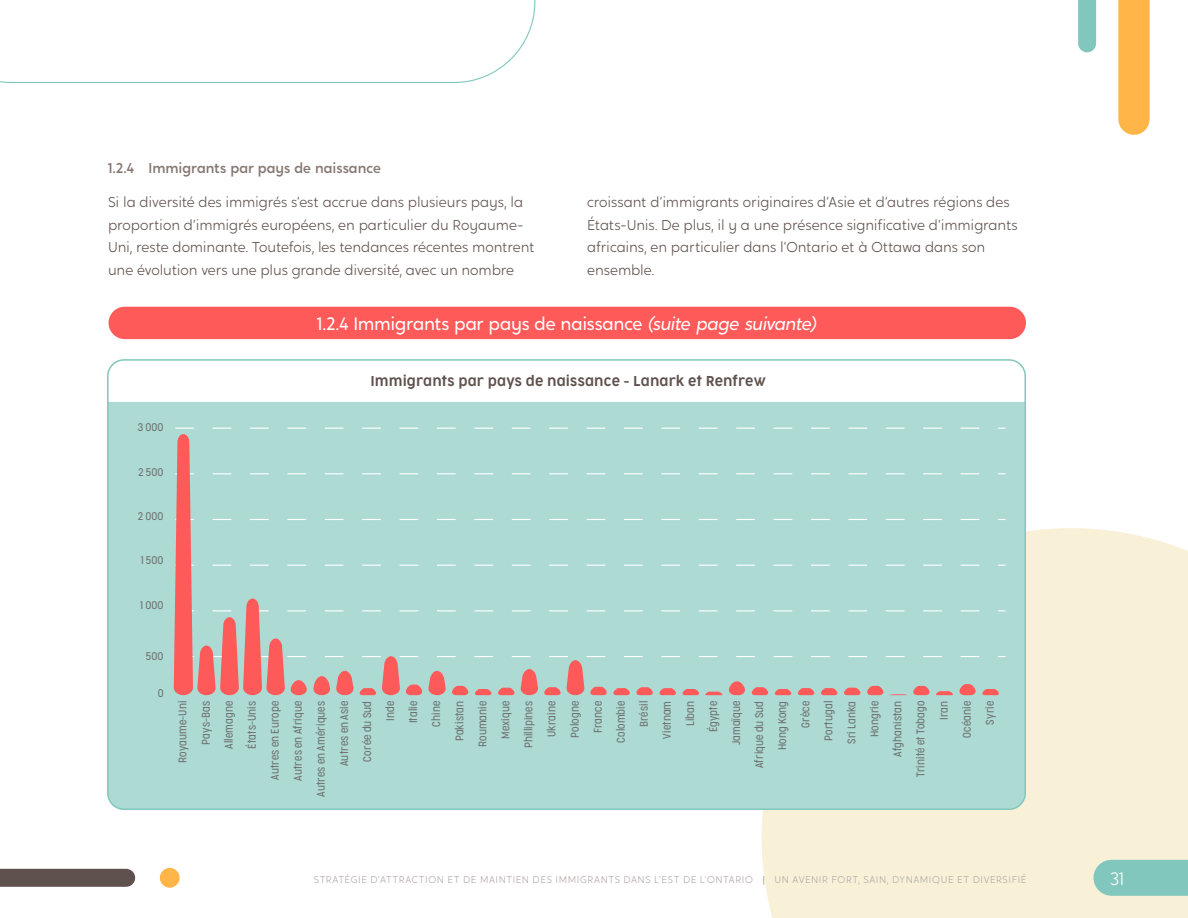
<style>
.page{position:relative;width:1188px;height:918px;background:#fff}
.page>*{position:absolute;margin:0;border:0;box-sizing:border-box;transform-origin:0 0}
.t1{font:18px "Crossten";letter-spacing:-.015em;color:#fff}
.t2{font:300 18px "Crossten";color:#fff}
.t3{font:300 14.25px/22.5px "Crossten";letter-spacing:-.01em;color:#5f514d}
.t4{font:500 14.25px "Crossten";color:#867873}
.t5{font:300 13.5px "Cocogoose Narrow";letter-spacing:.005em;color:#5f514d}
.t6{font:300 10.5px/23.1px "Cocogoose Condensed";letter-spacing:.015em;color:#6f7271}
.t7{font:300 9.75px "Crossten";letter-spacing:.06em;color:#afa8a6}
.s1{font-style:italic}
.s2{color:#ff5a5a}
</style>
<div class="page">
<div style="left:762px;top:528px;width:426px;height:390px;background:#f8f1d8"></div>
<svg style="left:0;top:0;width:535px;height:83px"></svg>
<div style="left:0;top:869px;width:126px;height:18px;background:#5f514d"></div>
<div style="left:160px;top:868px;width:20px;height:20px;background:#ffb548;border-radius:50%"></div>
<div style="left:1078px;top:0;width:18px;height:43px;background:#81c7bd"></div>
<div style="left:1118px;top:0;width:32px;height:119px;background:#ffb548"></div>
<div style="left:109px;top:307px;width:917px;height:32px;background:#ff5a5a;border-radius:16px"></div>
<svg style="left:107px;top:359px;width:919px;height:451px"></svg>
<div style="left:1111px;top:860px;width:77px;height:36px;background:#81c7bd"></div>
<p class="t4" style="left:108px;top:159px;width:274px">1.2.4 Immigrants par pays de naissance</p>
<p class="t3" style="left:108px;top:191px;width:428px">Si la diversité des immigrés s’est accrue dans plusieurs pays, la proportion d’immigrés européens, en particulier du Royaume-Uni, reste dominante. Toutefois, les tendances récentes montrent une évolution vers une plus grande diversité, avec un nombre</p>
<p class="t3" style="left:587px;top:191px;width:432px">croissant d’immigrants originaires d’Asie et d’autres régions des États-Unis. De plus, il y a une présence significative d’immigrants africains, en particulier dans l’Ontario et à Ottawa dans son ensemble.</p>
<p class="t1" style="left:317px;top:312px;width:501px">1.2.4 Immigrants par pays de naissance <span class="s1">(suite page suivante)</span></p>
<p class="t6" style="left:138px;top:416px;width:27px">3 000</p>
<p class="t6" style="left:138px;top:460px;width:27px">2 500</p>
<p class="t6" style="left:138px;top:504px;width:27px">2 000</p>
<p class="t6" style="left:141px;top:549px;width:24px">1 500</p>
<p class="t6" style="left:141px;top:593px;width:24px">1 000</p>
<p class="t5" style="left:371px;top:372px;width:397px">Immigrants par pays de naissance - Lanark et Renfrew</p>
<p class="t6" style="left:146px;top:644px;width:19px">500</p>
<p class="t6" style="left:158px;top:682px;width:7px">0</p>
<p class="t6" style="left:171px;top:763px;width:64px;rotate:-90deg">Royaume-Uni</p>
<p class="t6" style="left:194px;top:745px;width:45px;rotate:-90deg">Pays-Bas</p>
<p class="t6" style="left:217px;top:749px;width:50px;rotate:-90deg">Allemagne<br>États-Unis</p>
<p class="t6" style="left:263px;top:781px;width:81px;rotate:-90deg">Autres en Europe<br>Autres en Afrique</p>
<p class="t6" style="left:309px;top:797px;width:98px;rotate:-90deg">Autres en Amériques</p>
<p class="t6" style="left:333px;top:766px;width:67px;rotate:-90deg">Autres en Asie</p>
<p class="t6" style="left:356px;top:762px;width:62px;rotate:-90deg">Corée du Sud</p>
<p class="t6" style="left:379px;top:723px;width:24px;rotate:-90deg">Inde<br>Italie</p>
<p class="t6" style="left:425px;top:727px;width:27px;rotate:-90deg">Chine</p>
<p class="t6" style="left:448px;top:741px;width:42px;rotate:-90deg">Pakistan</p>
<p class="t6" style="left:471px;top:747px;width:48px;rotate:-90deg">Roumanie</p>
<p class="t6" style="left:494px;top:739px;width:40px;rotate:-90deg">Mexique</p>
<p class="t6" style="left:517px;top:748px;width:49px;rotate:-90deg">Phillipines</p>
<p class="t6" style="left:540px;top:738px;width:38px;rotate:-90deg">Ukraine<br>Pologne</p>
<p class="t6" style="left:586px;top:733px;width:34px;rotate:-90deg">France</p>
<p class="t6" style="left:609px;top:743px;width:44px;rotate:-90deg">Colombie</p>
<p class="t6" style="left:632px;top:727px;width:28px;rotate:-90deg">Brésil</p>
<p class="t6" style="left:655px;top:739px;width:39px;rotate:-90deg">Vietnam</p>
<p class="t6" style="left:678px;top:726px;width:27px;rotate:-90deg">Liban</p>
<p class="t6" style="left:702px;top:732px;width:33px;rotate:-90deg">Égypte</p>
<p class="t6" style="left:725px;top:745px;width:46px;rotate:-90deg">Jamaïque</p>
<p class="t6" style="left:748px;top:768px;width:69px;rotate:-90deg">Afrique du Sud</p>
<p class="t6" style="left:771px;top:750px;width:51px;rotate:-90deg">Hong Kong</p>
<p class="t6" style="left:794px;top:728px;width:28px;rotate:-90deg">Grèce</p>
<p class="t6" style="left:817px;top:744px;width:44px;rotate:-90deg">Portugal<br>Sri Lanka</p>
<p class="t6" style="left:863px;top:737px;width:38px;rotate:-90deg">Hongrie</p>
<p class="t6" style="left:886px;top:757px;width:58px;rotate:-90deg">Afghanistan</p>
<p class="t6" style="left:909px;top:777px;width:78px;rotate:-90deg">Trinité et Tobago</p>
<p class="t6" style="left:932px;top:720px;width:21px;rotate:-90deg">Iran</p>
<p class="t6" style="left:955px;top:738px;width:38px;rotate:-90deg">Océanie</p>
<p class="t6" style="left:978px;top:725px;width:25px;rotate:-90deg">Syrie</p>
<p class="t7" style="left:314px;top:874px;width:714px">STRATÉGIE D’ATTRACTION ET DE MAINTIEN DES IMMIGRANTS DANS L’EST DE L’ONTARIO <span class="s2">|</span> UN AVENIR FORT, SAIN, DYNAMIQUE ET DIVERSIFIÉ</p>
<p class="t2" style="left:1110px;top:867px;width:15px">31</p>
</div>
